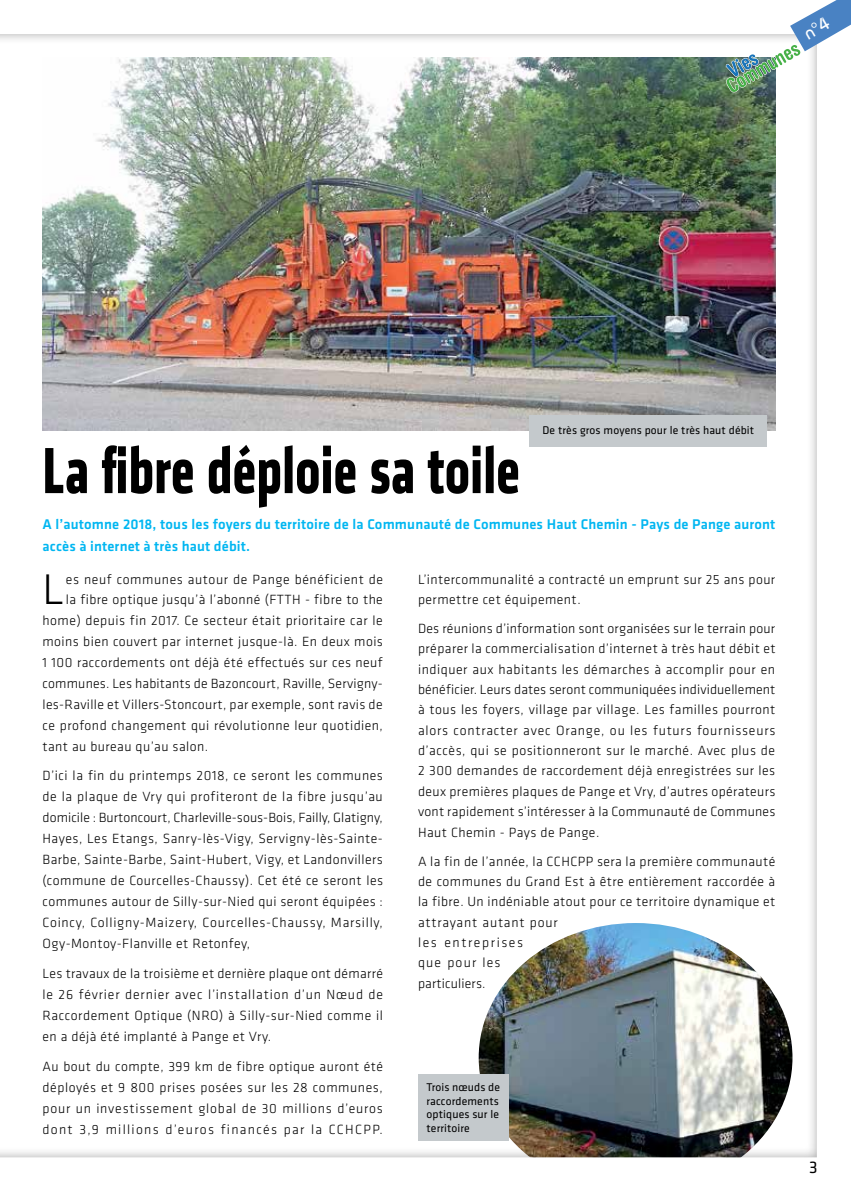
<style>
.page{position:relative;width:851px;height:1191px;background:#fff}
.page>*{position:absolute;margin:0;border:0;box-sizing:border-box;transform-origin:0 0}
.t1{font:67.65px "Klavika CH Bold Cond TF";letter-spacing:.01em;color:#000;scale:.87 1}
.t2{font:300 44.4px "Klavika";color:#000}
.t3{font:17.4px "Klavika";color:#000}
.t4{font:500 14.55px/21.8px "Klavika";letter-spacing:.01em;color:#00b6f1}
.t5{font:300 13.8px/20.4px "Klavika";letter-spacing:.03em;color:#000;text-align:justify}
.t6{font:11.7px/14px "Klavika";letter-spacing:.01em;color:#000;text-align:justify}
</style>
<div class="page">
<img style="left:0;top:34px;width:817px;height:1124px">
<svg style="left:725px;top:0;width:125px;height:94px"></svg>
<p class="t6" style="left:542px;top:423px;width:213px">De très gros moyens pour le très haut débit</p>
<h1 class="t1" style="left:43px;top:427px;width:550px">La fibre déploie sa toile</h1>
<p class="t4" style="left:43px;top:513px;width:734px">A l’automne 2018, tous les foyers du territoire de la Communauté de Communes Haut Chemin - Pays de Pange auront accès à internet à très haut débit.</p>
<h2 class="t2" style="left:43px;top:562px;width:23px">L</h2>
<p class="t5" style="left:66px;top:568px;width:318px">es neuf communes autour de Pange bénéficient de</p>
<p class="t5" style="left:66px;top:589px;width:318px">la fibre optique jusqu’à l’abonné (FTTH - fibre to the</p>
<p class="t5" style="left:43px;top:610px;width:341px">home) depuis fin 2017. Ce secteur était prioritaire car le</p>
<p class="t5" style="left:43px;top:631px;width:342px">moins bien couvert par internet jusque-là. En deux mois</p>
<p class="t5" style="left:43px;top:652px;width:342px">1 100 raccordements ont déjà été effectués sur ces neuf</p>
<p class="t5" style="left:43px;top:673px;width:342px">communes. Les habitants de Bazoncourt, Raville, Servigny-</p>
<p class="t5" style="left:43px;top:694px;width:341px">les-Raville et Villers-Stoncourt, par exemple, sont ravis de</p>
<p class="t5" style="left:43px;top:715px;width:342px">ce profond changement qui révolutionne leur quotidien,</p>
<p class="t5" style="left:43px;top:736px;width:167px">tant au bureau qu’au salon.</p>
<p class="t5" style="left:43px;top:765px;width:342px;line-height:21px">D’ici la fin du printemps 2018, ce seront les communes de la plaque de Vry qui profiteront de la fibre jusqu’au domicile : Burtoncourt, Charleville-sous-Bois, Failly, Glatigny, Hayes, Les Etangs, Sanry-lès-Vigy, Servigny-lès-Sainte-Barbe, Sainte-Barbe, Saint-Hubert, Vigy, et Landonvillers (commune de Courcelles-Chaussy). Cet été ce seront les communes autour de Silly-sur-Nied qui seront équipées :<br>Coincy, Colligny-Maizery, Courcelles-Chaussy, Marsilly, Ogy-Montoy-Flanville et Retonfey,</p>
<p class="t5" style="left:43px;top:962px;width:342px;line-height:21px">Les travaux de la troisième et dernière plaque ont démarré le 26 février dernier avec l’installation d’un Nœud de Raccordement Optique (NRO) à Silly-sur-Nied comme il en a déjà été implanté à Pange et Vry.</p>
<p class="t5" style="left:43px;top:1055px;width:342px;line-height:21px">Au bout du compte, 399 km de fibre optique auront été déployés et 9 800 prises posées sur les 28 communes, pour un investissement global de 30 millions d’euros dont 3,9 millions d’euros financés par la CCHCPP.</p>
<p class="t5" style="left:418px;top:568px;width:359px">L’intercommunalité a contracté un emprunt sur 25 ans pour permettre cet équipement.</p>
<p class="t5" style="left:418px;top:618px;width:359px">Des réunions d’information sont organisées sur le terrain pour préparer la commercialisation d’internet à très haut débit et indiquer aux habitants les démarches à accomplir pour en bénéficier. Leurs dates seront communiquées individuellement à tous les foyers, village par village. Les familles pourront alors contracter avec Orange, ou les futurs fournisseurs d’accès, qui se positionneront sur le marché. Avec plus de 2 300 demandes de raccordement déjà enregistrées sur les deux premières plaques de Pange et Vry, d’autres opérateurs vont rapidement s’intéresser à la Communauté de Communes Haut Chemin - Pays de Pange.</p>
<p class="t5" style="left:418px;top:850px;width:359px;text-align:left">A la fin de l’année, la CCHCPP sera la première communauté de communes du Grand Est à être entièrement raccordée à la fibre. Un indéniable atout pour ce territoire dynamique et attrayant autant pour<br>les entreprises<br>que pour les<br>particuliers.</p>
<p class="t6" style="left:426px;top:1079px;width:75px">Trois nœuds de raccordements optiques sur le territoire</p>
<p class="t3" style="left:809px;top:1155px;width:10px">3</p>
</div>
